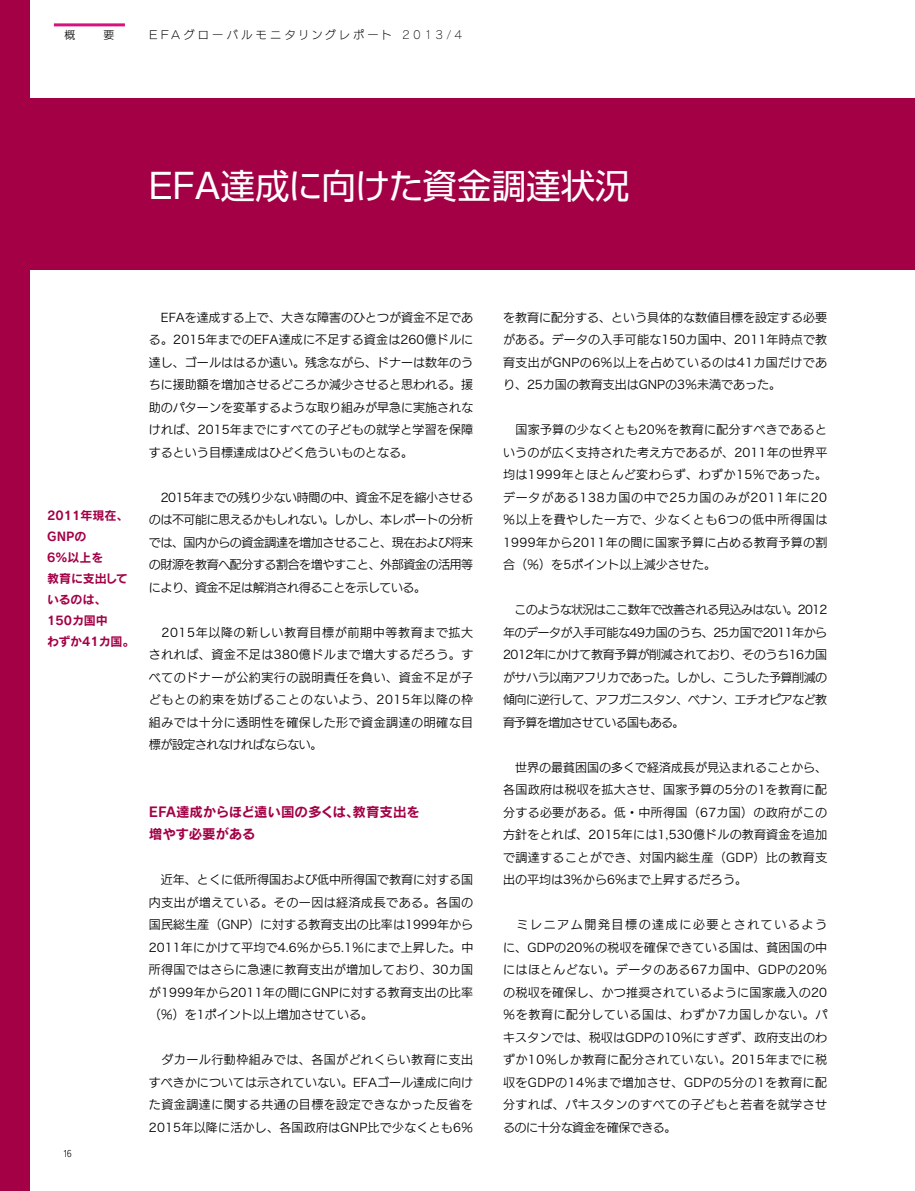
<style>
.page{position:relative;width:915px;height:1191px;background:#fff}
.page>*{position:absolute;margin:0;border:0;box-sizing:border-box;transform-origin:0 0}
.t1{font:34.5px "Shin Go Pro";color:#fff}
.t2{font:13.5px/22.5px "Rodin Pro B";letter-spacing:-.01em;color:#a30046}
.t3{font:12px/22.5px "New Rodin Pro M";letter-spacing:.015em;color:#000;text-align:justify}
.t4{font:12px/21px "Rodin Pro B";color:#a30046}
.t5{font:11.25px "New Rodin Pro L";letter-spacing:.28em;color:#000}
.t6{font:300 10.8px "Shin Go Pro";color:#000}
.t7{font:300 10.5px "Proxima Nova Cond";color:#000}
.s1{font-family:"Rodin Pro L"}
.s2{font-family:"Hira Kaku Pro W3"}
</style>
<div class="page">
<div style="left:0;top:0;width:30px;height:1191px;background:#a30046"></div>
<hr style="left:54px;top:23px;width:71px;height:3px;background:#d7117e">
<div style="left:0;top:98px;width:914px;height:172px;background:#a30046"></div>
<p class="t6" style="left:64px;top:26px;width:52px">概　　要</p>
<p class="t5" style="left:149px;top:25px;width:315px">EFAグローバルモニタリングレポート <span class="s1">2013/4</span></p>
<h1 class="t1" style="left:149px;top:157px;width:482px">EFA達成に向けた資金調達状況</h1>
<p class="t4" style="left:47px;top:504px;width:89px">2011年現在、<br>GNPの<br>6％以上を<br>教育に支出しているのは、<br>150カ国中<br>わずか41カ国。</p>
<p class="t3" style="left:149px;top:305px;width:326px;text-indent:12px"><span class="s2">EFA</span>を達成する上で、大きな障害のひとつが資金不足である。<span class="s2">2015</span>年までの<span class="s2">EFA</span>達成に不足する資金は<span class="s2">260</span>億ドルに達し、ゴールははるか遠い。残念ながら、ドナーは数年のうちに援助額を増加させるどころか減少させると思われる。援助のパターンを変革するような取り組みが早急に実施されなければ、<span class="s2">2015</span>年までにすべての子どもの就学と学習を保障するという目標達成はひどく危ういものとなる。</p>
<p class="t3" style="left:149px;top:485px;width:326px;text-indent:12px"><span class="s2">2015</span>年までの残り少ない時間の中、資金不足を縮小させるのは不可能に思えるかもしれない。しかし、本レポートの分析では、国内からの資金調達を増加させること、現在および将来の財源を教育へ配分する割合を増やすこと、外部資金の活用等により、資金不足は解消され得ることを示している。</p>
<p class="t3" style="left:149px;top:620px;width:326px;text-indent:13px"><span class="s2">2015</span>年以降の新しい教育目標が前期中等教育まで拡大されれば、資金不足は<span class="s2">380</span>億ドルまで増大するだろう。すべてのドナーが公約実行の説明責任を負い、資金不足が子どもとの約束を妨げることのないよう、<span class="s2">2015</span>年以降の枠組みでは十分に透明性を確保した形で資金調達の明確な目標が設定されなければならない。</p>
<p class="t7" style="left:64px;top:1147px;width:10px">16</p>
<p class="t2" style="left:149px;top:800px;width:272px">EFA達成からほど遠い国の多くは、教育支出を増やす必要がある</p>
<p class="t3" style="left:149px;top:867px;width:326px">　近年、とくに低所得国および低中所得国で教育に対する国内支出が増えている。その一因は経済成長である。各国の国民総生産（<span class="s2">GNP</span>）に対する教育支出の比率は<span class="s2">1999</span>年から<span class="s2">2011</span>年にかけて平均で<span class="s2">4.6</span>％から<span class="s2">5.1</span>％にまで上昇した。中所得国ではさらに急速に教育支出が増加しており、<span class="s2">30</span>カ国が<span class="s2">1999</span>年から<span class="s2">2011</span>年の間に<span class="s2">GNP</span>に対する教育支出の比率（％）を<span class="s2">1</span>ポイント以上増加させている。</p>
<p class="t3" style="left:149px;top:1047px;width:326px">　ダカール行動枠組みでは、各国がどれくらい教育に支出すべきかについては示されていない。<span class="s2">EFA</span>ゴール達成に向けた資金調達に関する共通の目標を設定できなかった反省を<span class="s2">2015</span>年以降に活かし、各国政府は<span class="s2">GNP</span>比で少なくとも<span class="s2">6</span>％</p>
<p class="t3" style="left:503px;top:305px;width:326px">を教育に配分する、という具体的な数値目標を設定する必要がある。データの入手可能な<span class="s2">150</span>カ国中、<span class="s2">2011</span>年時点で教育支出が<span class="s2">GNP</span>の<span class="s2">6</span>％以上を占めているのは<span class="s2">41</span>カ国だけであり、<span class="s2">25</span>カ国の教育支出は<span class="s2">GNP</span>の<span class="s2">3</span>％未満であった。</p>
<p class="t3" style="left:503px;top:417px;width:326px">　国家予算の少なくとも<span class="s2">20</span>％を教育に配分すべきであるというのが広く支持された考え方であるが、<span class="s2">2011</span>年の世界平均は<span class="s2">1999</span>年とほとんど変わらず、わずか<span class="s2">15</span>％であった。データがある<span class="s2">138</span>カ国の中で<span class="s2">25</span>カ国のみが<span class="s2">2011</span>年に<span class="s2">20</span>％以上を費やした一方で、少なくとも<span class="s2">6</span>つの低中所得国は<span class="s2">1999</span>年から<span class="s2">2011</span>年の間に国家予算に占める教育予算の割合（％）を<span class="s2">5</span>ポイント以上減少させた。</p>
<p class="t3" style="left:503px;top:597px;width:326px">　このような状況はここ数年で改善される見込みはない。<span class="s2">2012</span>年のデータが入手可能な<span class="s2">49</span>カ国のうち、<span class="s2">25</span>カ国で<span class="s2">2011</span>年から<span class="s2">2012</span>年にかけて教育予算が削減されており、そのうち<span class="s2">16</span>カ国がサハラ以南アフリカであった。しかし、こうした予算削減の傾向に逆行して、アフガニスタン、ベナン、エチオピアなど教育予算を増加させている国もある。</p>
<p class="t3" style="left:503px;top:755px;width:326px">　世界の最貧困国の多くで経済成長が見込まれることから、各国政府は税収を拡大させ、国家予算の<span class="s2">5</span>分の<span class="s2">1</span>を教育に配分する必要がある。低・中所得国（<span class="s2">67</span>カ国）の政府がこの方針をとれば、<span class="s2">2015</span>年には<span class="s2">1,530</span>億ドルの教育資金を追加で調達することができ、対国内総生産（<span class="s2">GDP</span>）比の教育支出の平均は<span class="s2">3</span>％から<span class="s2">6</span>％まで上昇するだろう。</p>
<p class="t3" style="left:503px;top:912px;width:326px">　ミレニアム開発目標の達成に必要とされているように、<span class="s2">GDP</span>の<span class="s2">20</span>％の税収を確保できている国は、貧困国の中にはほとんどない。データのある<span class="s2">67</span>カ国中、<span class="s2">GDP</span>の<span class="s2">20</span>％の税収を確保し、かつ推奨されているように国家歳入の<span class="s2">20</span>％を教育に配分している国は、わずか<span class="s2">7</span>カ国しかない。パキスタンでは、税収は<span class="s2">GDP</span>の<span class="s2">10</span>％にすぎず、政府支出のわずか<span class="s2">10</span>％しか教育に配分されていない。<span class="s2">2015</span>年までに税収を<span class="s2">GDP</span>の<span class="s2">14</span>％まで増加させ、<span class="s2">GDP</span>の<span class="s2">5</span>分の<span class="s2">1</span>を教育に配分すれば、パキスタンのすべての子どもと若者を就学させるのに十分な資金を確保できる。</p>
</div>
